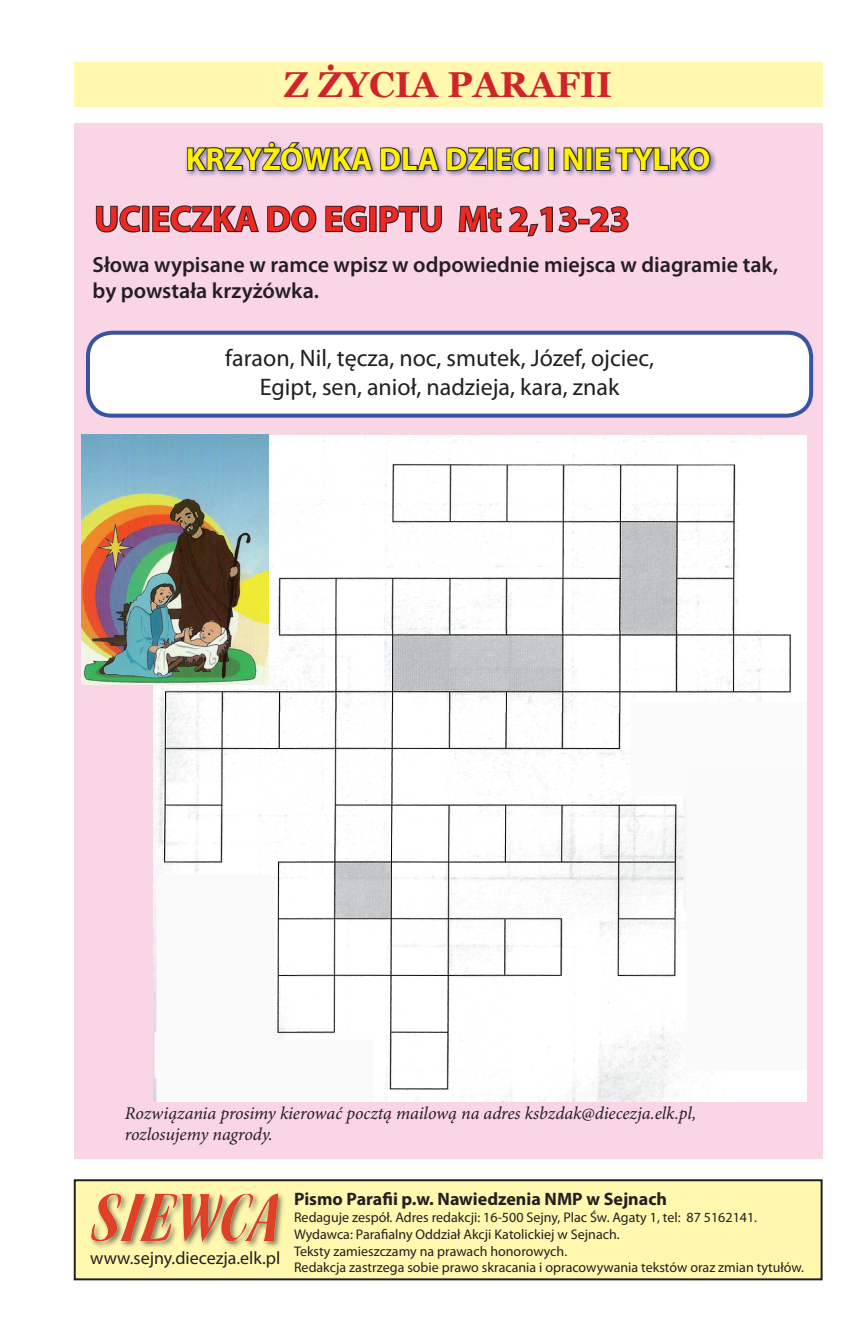
<style>
.page{position:relative;width:868px;height:1338px;background:#fff}
.page>*{position:absolute;margin:0;border:0;box-sizing:border-box;transform-origin:0 0}
.t1{font:700 36px "Myriad Pro";color:#ee2923}
.t2{font:700 36px "Georgia";color:#d1232a}
.t3{font:700 32px "Myriad Pro";color:#fff101}
.t4{font:24px/28.8px "Myriad Pro";color:#231f20;text-align:center}
.t5{font:600 22px/26.4px "Myriad Pro";color:#231f20}
.t6{font:italic 18px/21.6px "Minion Pro";letter-spacing:-.005em;color:#231f20}
.t7{font:700 18px "Myriad Pro";color:#231f20}
.t8{font:18px "Myriad Pro";color:#231f20}
.t9{font:14px/16.8px "Myriad Pro";color:#231f20}
</style>
<div class="page">
<div style="left:74px;top:62px;width:748px;height:45px;background:#fff8ae"></div>
<div style="left:75px;top:1180px;width:746px;height:99px;background:#fff8ae"></div>
<div style="left:74px;top:1179px;width:748px;height:101px;border:2px solid #231f20"></div>
<div style="left:89px;top:1190px;width:196px;height:59px;background:#231f20;opacity:.6"></div>
<img style="left:92px;top:1193px;width:185px;height:49px">
<div style="left:74px;top:123px;width:748px;height:1035px;background:#fad5e5"></div>
<svg style="left:95px;top:205px;width:47px;height:28px"></svg>
<div style="left:142px;top:206px;width:7px;height:26px;border:2px solid #231f20"></div>
<svg style="left:152px;top:141px;width:559px;height:96px"></svg>
<div style="left:88px;top:333px;width:723px;height:83px;background:#fff;border-radius:24px"></div>
<div style="left:86px;top:331px;width:727px;height:87px;border:4px solid #3853a3;border-radius:24px"></div>
<img style="left:154px;top:435px;width:652px;height:666px">
<img style="left:81px;top:434px;width:187px;height:251px">
<h1 class="t2" style="left:284px;top:61px;width:330px">Z ŻYCIA PARAFII</h1>
<h2 class="t3" style="left:186px;top:138px;width:526px">KRZYŻÓWKA DLA DZIECI I NIE TYLKO</h2>
<h1 class="t1" style="left:94px;top:195px;width:536px">UCIECZKA DO EGIPTU Mt 2,13-23</h1>
<h3 class="t5" style="left:93px;top:250px;width:687px">Słowa wypisane w ramce wpisz w odpowiednie miejsca w diagramie tak, by powstała krzyżówka.</h3>
<h3 class="t4" style="left:225px;top:343px;width:430px">faraon, Nil, tęcza, noc, smutek, Józef, ojciec,<br>Egipt, sen, anioł, nadzieja, kara, znak</h3>
<p class="t6" style="left:125px;top:1103px;width:573px">Rozwiązania prosimy kierować pocztą mailową na adres ksbzdak@diecezja.elk.pl, rozlosujemy nagrody.</p>
<p class="t8" style="left:90px;top:1246px;width:191px">www.sejny.diecezja.elk.pl</p>
<p class="t7" style="left:294px;top:1187px;width:374px">Pismo Parafii p.w. Nawiedzenia NMP w Sejnach</p>
<p class="t9" style="left:294px;top:1209px;width:511px">Redaguje zespół. Adres redakcji: 16-500 Sejny, Plac Św. Agaty 1, tel: 87 5162141.<br>Wydawca: Parafialny Oddział Akcji Katolickiej w Sejnach.<br>Teksty zamieszczamy na prawach honorowych.<br>Redakcja zastrzega sobie prawo skracania i opracowywania tekstów oraz zmian tytułów.</p>
</div>
